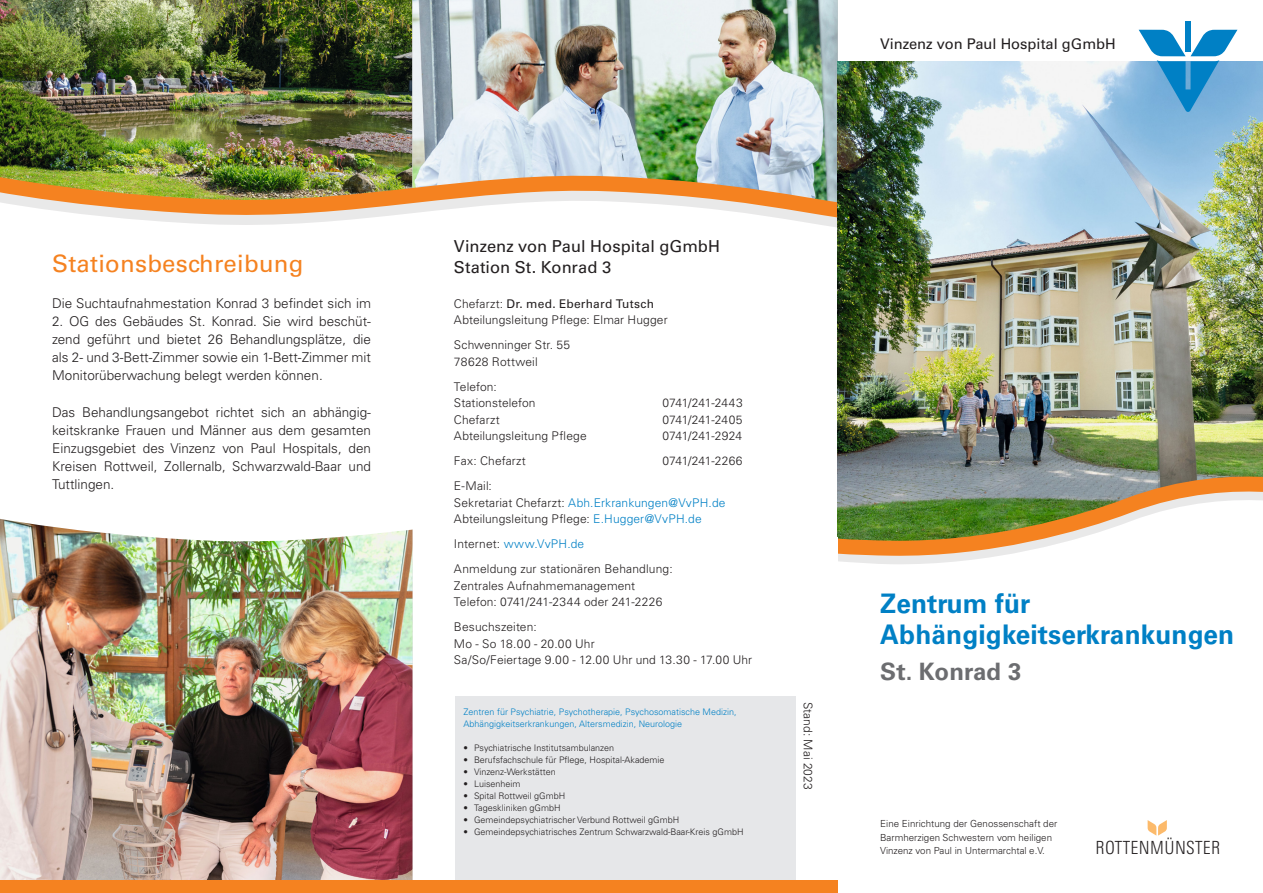
<style>
.page{position:relative;width:1263px;height:893px;background:#fff}
.page>*{position:absolute;margin:0;border:0;box-sizing:border-box;transform-origin:0 0}
.t1{font:700 27px "Univers LT Pro 65";letter-spacing:.005em;color:#0080c5}
.Überschschriften{font:24px "Univers LT Pro 55 Roman";letter-spacing:.01em;color:#f58220}
.t2{font:700 24px "Univers LT Pro 65";letter-spacing:.005em;color:#6c6d70}
.t3{font:300 condensed 18.15px "LT Univers";letter-spacing:.02em;color:#231f20}
.Überschrift_Seite_5{font:16.5px "Univers LT Pro 55 Roman";color:#231f20}
.t4{font:14.7px "Univers LT Pro 55 Roman";color:#231f20}
.Text{font:300 13.5px/18px "Univers LT Pro 45";color:#231f20;text-align:justify}
.Fließtext{font:300 12px "Univers LT Pro 45";letter-spacing:.01em;color:#231f20}
.Fließtext-2{font:300 12px "Univers LT Pro 45";letter-spacing:.01em;color:#0080c5}
.Ansprechpartner{font:300 12px "Univers LT Pro 45";letter-spacing:.01em;color:#231f20}
.Ansprechpartner-2{font:12px "Univers LT Pro 55 Roman";letter-spacing:.02em;color:#231f20}
.t5{font:300 9.75px "Univers LT Pro 45";color:#231f20}
.t6{font:300 9px "Univers LT Pro 45";color:#231f20}
.t7{font:300 9px "Univers LT Pro 45";color:#0080c5}
.s1{font-family:"Univers LT Pro 45";font-weight:300}
.s2{color:#231f20}
.s3{color:#0080c5}
</style>
<div class="page">
<div style="left:455px;top:697px;width:340px;height:194px;background:#e6e7e9"></div>
<img style="left:0;top:0;width:412px;height:146px">
<img style="left:412px;top:0;width:426px;height:146px">
<img style="left:0;top:542px;width:412px;height:339px">
<img style="left:0;top:146px;width:838px;height:89px">
<img style="left:0;top:518px;width:413px;height:24px">
<div style="left:0;top:881px;width:838px;height:12px;background:#f58220"></div>
<img style="left:838px;top:61px;width:425px;height:410px">
<svg style="left:837px;top:471px;width:426px;height:93px"></svg>
<svg style="left:1147px;top:820px;width:20px;height:16px"></svg>
<svg style="left:1139px;top:30px;width:98px;height:82px"></svg>
<div style="left:1185px;top:21px;width:5px;height:30px;background:#0080c5"></div>
<div style="left:821px;top:537px;width:17px;height:26px;background:#fff"></div>
<p class="Überschschriften" style="left:52px;top:247px;width:253px">Stationsbeschreibung</p>
<p class="Text" style="left:52px;top:294px;width:320px">Die Suchtaufnahmestation Konrad 3 befindet sich im</p>
<p class="Text" style="left:52px;top:312px;width:320px">2. OG des Gebäudes St. Konrad. Sie wird beschüt&shy;zend geführt und bietet 26 Behandlungsplätze, die als 2- und 3-Bett-Zimmer sowie ein 1-Bett-Zimmer mit Monitorüberwachung belegt werden können.</p>
<p class="Text" style="left:52px;top:402px;width:320px">Das Behandlungsangebot richtet sich an abhängig&shy;keitskranke Frauen und Männer aus dem gesamten Einzugsgebiet des Vinzenz von Paul Hospitals, den Kreisen Rottweil, Zollernalb, Schwarzwald-Baar und Tuttlingen.</p>
<p class="t4" style="left:880px;top:34px;width:237px">Vinzenz von Paul Hospital gGmbH</p>
<p class="Überschrift_Seite_5" style="left:454px;top:234px;width:268px">Vinzenz von Paul Hospital gGmbH</p>
<p class="Überschrift_Seite_5" style="left:454px;top:256px;width:159px">Station St. Konrad 3</p>
<p class="Ansprechpartner-2" style="left:454px;top:295px;width:202px"><span class="s1">Chefarzt:</span> Dr. med. Eberhard Tutsch</p>
<p class="Ansprechpartner" style="left:454px;top:312px;width:215px">Abteilungsleitung Pflege: Elmar Hugger</p>
<p class="Fließtext" style="left:454px;top:337px;width:118px">Schwenninger Str. 55</p>
<p class="Fließtext" style="left:454px;top:354px;width:85px">78628 Rottweil</p>
<p class="Ansprechpartner" style="left:454px;top:379px;width:44px">Telefon:</p>
<p class="Fließtext" style="left:454px;top:395px;width:83px">Stationstelefon</p>
<p class="Fließtext" style="left:662px;top:395px;width:82px">0741/241-2443</p>
<p class="Fließtext" style="left:454px;top:412px;width:47px">Chefarzt</p>
<p class="Fließtext" style="left:662px;top:412px;width:82px">0741/241-2405</p>
<p class="Fließtext" style="left:454px;top:428px;width:134px">Abteilungsleitung Pflege</p>
<p class="Fließtext" style="left:662px;top:428px;width:81px">0741/241-2924</p>
<p class="Fließtext" style="left:454px;top:453px;width:73px">Fax: Chefarzt</p>
<p class="Fließtext" style="left:662px;top:453px;width:82px">0741/241-2266</p>
<p class="Ansprechpartner" style="left:454px;top:478px;width:40px">E-Mail:</p>
<p class="Fließtext-2" style="left:454px;top:495px;width:273px"><span class="s2">Sekretariat Chefarzt:</span> Abh.Erkrankungen@VvPH.de</p>
<p class="Fließtext" style="left:454px;top:511px;width:249px">Abteilungsleitung Pflege: <span class="s3">E.Hugger@VvPH.de</span></p>
<p class="Fließtext-2" style="left:454px;top:536px;width:132px"><span class="s2">Internet:</span> www.VvPH.de</p>
<p class="Fließtext" style="left:454px;top:561px;width:220px">Anmeldung zur stationären Behandlung:</p>
<p class="Fließtext" style="left:454px;top:578px;width:183px">Zentrales Aufnahmemanagement</p>
<p class="Fließtext" style="left:454px;top:594px;width:210px">Telefon: 0741/241-2344 oder 241-2226</p>
<p class="Fließtext" style="left:454px;top:619px;width:84px">Besuchszeiten:</p>
<p class="Fließtext" style="left:454px;top:636px;width:142px">Mo - So 18.00 - 20.00 Uhr</p>
<p class="Fließtext" style="left:454px;top:652px;width:300px">Sa/So/Feiertage 9.00 - 12.00 Uhr und 13.30 - 17.00 Uhr</p>
<p class="t7" style="left:463px;top:706px;width:275px">Zentren für Psychiatrie, Psychotherapie, Psychosomatische Medizin,</p>
<p class="t7" style="left:463px;top:718px;width:220px">Abhängigkeitserkrankungen, Altersmedizin, Neurologie</p>
<p class="t6" style="left:463px;top:742px;width:152px">• Psychiatrische Institutsambulanzen</p>
<p class="t6" style="left:463px;top:754px;width:203px">• Berufsfachschule für Pflege, Hospital-Akademie</p>
<p class="t6" style="left:463px;top:766px;width:94px">• Vinzenz-Werkstätten</p>
<p class="t6" style="left:463px;top:778px;width:59px">• Luisenheim</p>
<p class="t6" style="left:463px;top:790px;width:103px">• Spital Rottweil gGmbH</p>
<p class="t6" style="left:463px;top:802px;width:98px">• Tageskliniken gGmbH</p>
<p class="t6" style="left:463px;top:814px;width:217px">• Gemeindepsychiatrischer Verbund Rottweil gGmbH</p>
<p class="t6" style="left:463px;top:826px;width:281px">• Gemeindepsychiatrisches Zentrum Schwarzwald-Baar-Kreis gGmbH</p>
<p class="Fließtext" style="left:816px;top:702px;width:89px;rotate:90deg">Stand: Mai 2023</p>
<p class="t1" style="left:880px;top:584px;width:152px">Zentrum für</p>
<p class="t1" style="left:880px;top:616px;width:355px">Abhängigkeitserkrankungen</p>
<p class="t2" style="left:880px;top:655px;width:143px">St. Konrad 3</p>
<p class="t5" style="left:880px;top:817px;width:179px">Eine Einrichtung der Genossenschaft der</p>
<p class="t5" style="left:880px;top:831px;width:173px">Barmherzigen Schwestern vom heiligen</p>
<p class="t5" style="left:880px;top:844px;width:166px">Vinzenz von Paul in Untermarchtal e.V.</p>
<p class="t3" style="left:1095px;top:837px;width:126px">ROTTENMÜNSTER</p>
</div>
